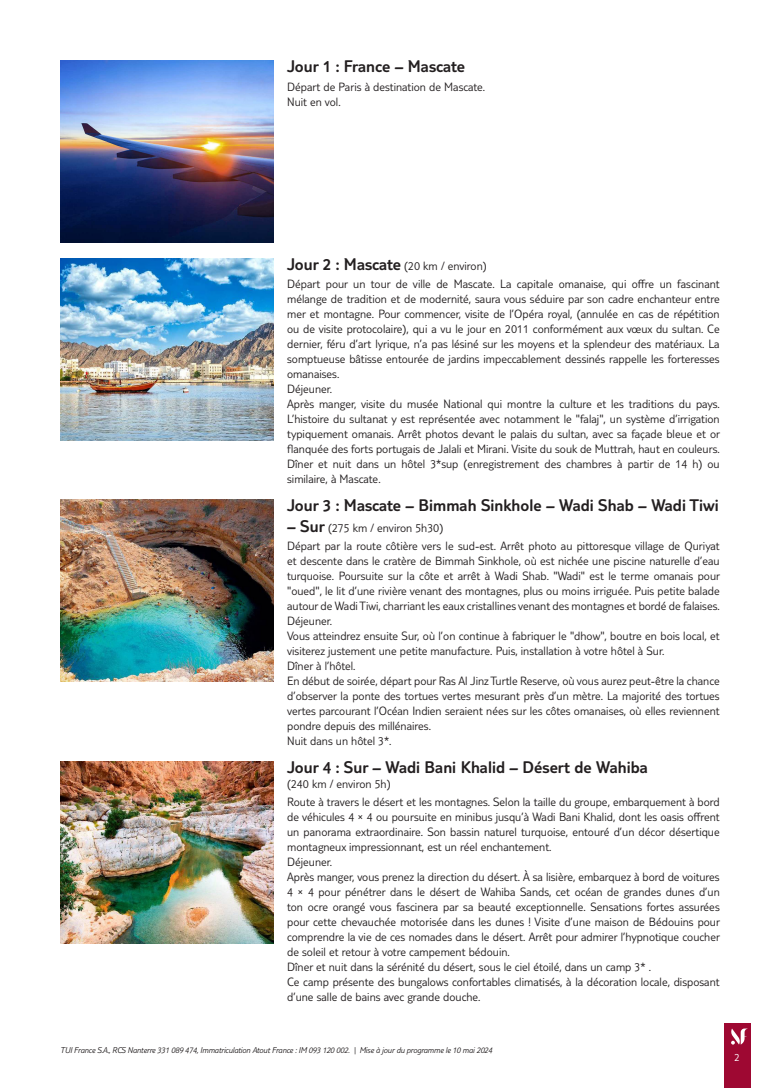
<style>
.page{position:relative;width:780px;height:1088px;background:#fff}
.page>*{position:absolute;margin:0;border:0;box-sizing:border-box;transform-origin:0 0}
.t1{font:300 17.5px "TUI Type";color:#231f20}
.t2{font:300 12.5px/15px "TUI Type";color:#231f20}
.t3{font:300 11.25px "TUI Type";color:#fff}
.t4{font:italic 300 8.75px "TUI Type";letter-spacing:-.02em;color:#231f20}
.s1{font-size:17.5px}
</style>
<div class="page">
<div style="left:724px;top:1023px;width:26px;height:65px;background:#9e0832"></div>
<svg style="left:731px;top:1028px;width:17px;height:16px"></svg>
<img style="left:60px;top:60px;width:213px;height:182px">
<img style="left:60px;top:258px;width:213px;height:182px">
<img style="left:60px;top:499px;width:213px;height:182px">
<img style="left:60px;top:761px;width:213px;height:182px">
<h1 class="t1" style="left:287px;top:56px;width:179px">Jour 1 : France – Mascate</h1>
<p class="t2" style="left:287px;top:79px;width:200px">Départ de Paris à destination de Mascate.<br>Nuit en vol.</p>
<p class="t2" style="left:287px;top:256px;width:434px;line-height:18.5px"><span class="s1">Jour 2 : Mascate</span> (20 km / environ)<br>Départ pour un tour de ville de Mascate. La capitale omanaise, qui offre un fascinant</p>
<p class="t2" style="left:287px;top:291px;width:434px">mélange de tradition et de modernité, saura vous séduire par son cadre enchanteur entre mer et montagne. Pour commencer, visite de l’Opéra royal, (annulée en cas de répétition ou de visite protocolaire), qui a vu le jour en 2011 conformément aux vœux du sultan. Ce dernier, féru d’art lyrique, n’a pas lésiné sur les moyens et la splendeur des matériaux. La somptueuse bâtisse entourée de jardins impeccablement dessinés rappelle les forteresses omanaises.<br>Déjeuner.<br>Après manger, visite du musée National qui montre la culture et les traditions du pays.<br>L’histoire du sultanat y est représentée avec notamment le "falaj", un système d’irrigation typiquement omanais. Arrêt photos devant le palais du sultan, avec sa façade bleue et or flanquée des forts portugais de Jalali et Mirani. Visite du souk de Muttrah, haut en couleurs.<br>Dîner et nuit dans un hôtel 3*sup (enregistrement des chambres à partir de 14 h) ou similaire, à Mascate.</p>
<h1 class="t1" style="left:287px;top:495px;width:433px">Jour 3 : Mascate – Bimmah Sinkhole – Wadi Shab – Wadi Tiwi</h1>
<p class="t2" style="left:287px;top:518px;width:434px;line-height:18.5px"><span class="s1">– Sur</span> (275 km / environ 5h30)<br>Départ par la route côtière vers le sud-est. Arrêt photo au pittoresque village de Quriyat</p>
<p class="t2" style="left:287px;top:553px;width:434px">et descente dans le cratère de Bimmah Sinkhole, où est nichée une piscine naturelle d’eau turquoise. Poursuite sur la côte et arrêt à Wadi Shab. "Wadi" est le terme omanais pour "oued", le lit d’une rivière venant des montagnes, plus ou moins irriguée. Puis petite balade autour de Wadi Tiwi, charriant les eaux cristallines venant des montagnes et bordé de falaises.<br>Déjeuner.<br>Vous atteindrez ensuite Sur, où l’on continue à fabriquer le "dhow", boutre en bois local, et visiterez justement une petite manufacture. Puis, installation à votre hôtel à Sur.<br>Dîner à l’hôtel.<br>En début de soirée, départ pour Ras Al Jinz Turtle Reserve, où vous aurez peut-être la chance d’observer la ponte des tortues vertes mesurant près d’un mètre. La majorité des tortues vertes parcourant l’Océan Indien seraient nées sur les côtes omanaises, où elles reviennent pondre depuis des millénaires.<br>Nuit dans un hôtel 3*.</p>
<h1 class="t1" style="left:287px;top:757px;width:362px">Jour 4 : Sur – Wadi Bani Khalid – Désert de Wahiba</h1>
<p class="t2" style="left:287px;top:774px;width:434px;line-height:18.5px">(240 km / environ 5h)<br>Route à travers le désert et les montagnes. Selon la taille du groupe, embarquement à bord</p>
<p class="t2" style="left:287px;top:809px;width:434px">de véhicules 4 × 4 ou poursuite en minibus jusqu’à Wadi Bani Khalid, dont les oasis offrent un panorama extraordinaire. Son bassin naturel turquoise, entouré d’un décor désertique montagneux impressionnant, est un réel enchantement.<br>Déjeuner.<br>Après manger, vous prenez la direction du désert. À sa lisière, embarquez à bord de voitures 4 × 4 pour pénétrer dans le désert de Wahiba Sands, cet océan de grandes dunes d’un ton ocre orangé vous fascinera par sa beauté exceptionnelle. Sensations fortes assurées pour cette chevauchée motorisée dans les dunes ! Visite d’une maison de Bédouins pour comprendre la vie de ces nomades dans le désert. Arrêt pour admirer l’hypnotique coucher de soleil et retour à votre campement bédouin.<br>Dîner et nuit dans la sérénité du désert, sous le ciel étoilé, dans un camp 3* .<br>Ce camp présente des bungalows confortables climatisés, à la décoration locale, disposant d’une salle de bains avec grande douche.</p>
<p class="t4" style="left:60px;top:1045px;width:433px">TUI France S.A., RCS Nanterre 331 089 474, Immatriculation Atout France : IM 093 120 002. | Mise à jour du programme le 10 mai 2024</p>
<p class="t3" style="left:734px;top:1050px;width:7px">2</p>
</div>
